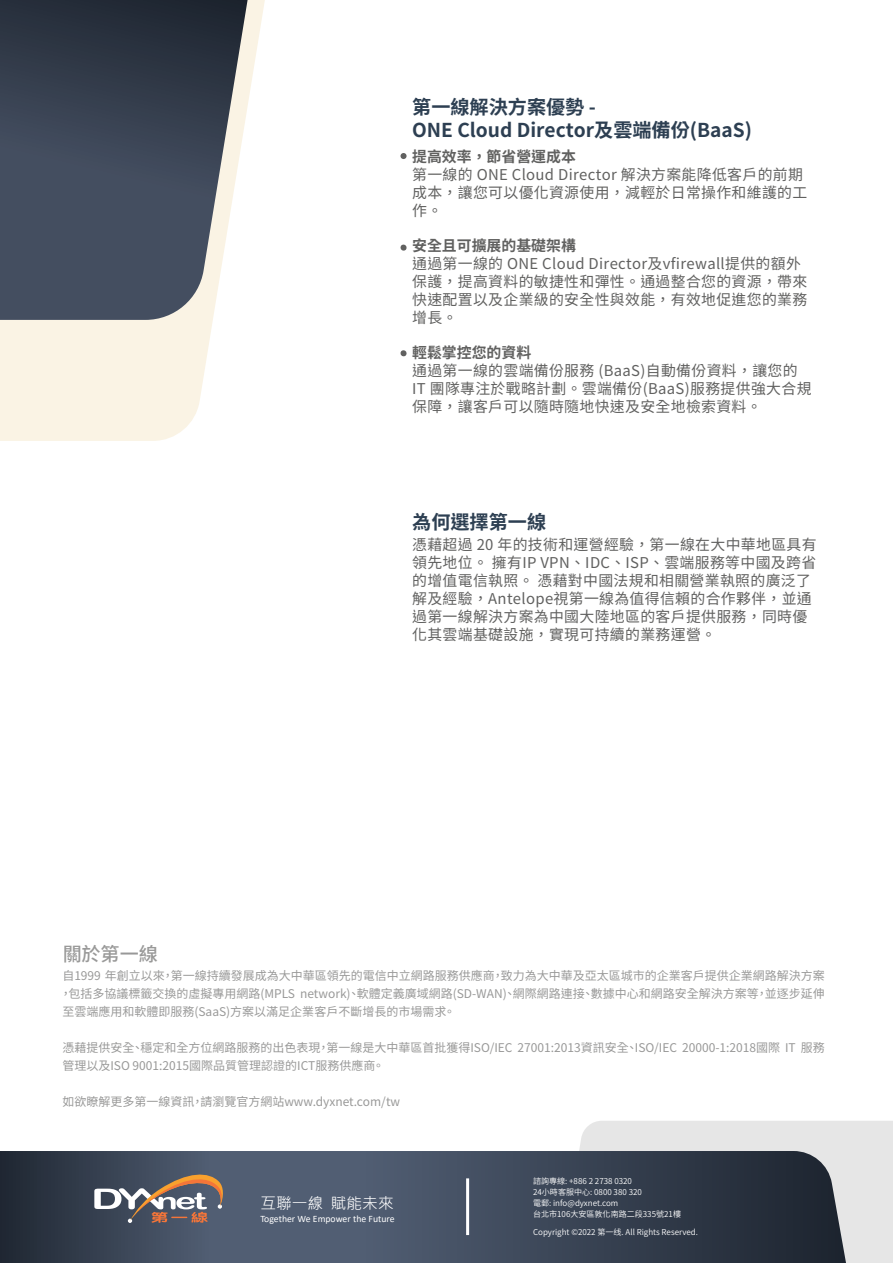
<style>
.page{position:relative;width:893px;height:1263px;background:#fff}
.page>*{position:absolute;margin:0;border:0;box-sizing:border-box;transform-origin:0 0}
.t1{font:700 19.2px/23px "Noto Sans CJ Ktc";color:#2d3f52}
.t2{font:500 19.2px "Noto Sans CJ Ktc";color:#616160}
.t3{font:15.75px "Microsoft Jheng Hei";color:#fff}
.t4{font:14.85px/17.9px "Noto Sans CJ Ktc";letter-spacing:.02em;color:#616160}
.t5{font:700 14.85px "Noto Sans CJ Ktc";color:#616160}
.t6{font:12px/18px "Noto Sans CJ Ktc";color:#616160;text-align:justify}
.t7{font:9.75px "Calibri";color:#fff}
.t8{font:600 8.1px/11.1px "Noto Sans CJ Ktc";color:#fff}
</style>
<div class="page">
<div style="left:400px;top:153px;width:7px;height:6px;background:#616160;border-radius:50%"></div>
<svg style="left:400px;top:244px;width:7px;height:7px"></svg>
<svg style="left:400px;top:350px;width:7px;height:7px"></svg>
<svg style="left:0;top:0;width:265px;height:441px;fill:#faf3e4"></svg>
<svg style="left:0;top:0;width:248px;height:320px;background:#4f5764"></svg>
<div style="left:579px;top:1121px;width:314px;height:142px;background:#e6e6e6"></div>
<svg style="left:0;top:1151px;width:846px;height:112px;background:#3d4858"></svg>
<hr style="left:466px;top:1178px;width:3px;height:57px;background:#fff">
<svg style="left:94px;top:1171px;width:130px;height:52px;background:#767073"></svg>
<p class="t1" style="left:412px;top:96px;width:341px">第一線解決方案優勢 -<br>ONE Cloud Director及雲端備份(BaaS)</p>
<p class="t5" style="left:412px;top:148px;width:165px">提高效率，節省營運成本</p>
<p class="t4" style="left:412px;top:166px;width:397px">第一線的 ONE Cloud Director 解決方案能降低客戶的前期成本，讓您可以優化資源使用，減輕於日常操作和維護的工作。</p>
<p class="t5" style="left:412px;top:237px;width:165px">安全且可擴展的基礎架構</p>
<p class="t4" style="left:412px;top:255px;width:397px">通過第一線的 ONE Cloud Director及vfirewall提供的額外保護，提高資料的敏捷性和彈性。通過整合您的資源，帶來快速配置以及企業級的安全性與效能，有效地促進您的業務增長。</p>
<p class="t5" style="left:412px;top:345px;width:121px">輕鬆掌控您的資料</p>
<p class="t4" style="left:412px;top:362px;width:401px">通過第一線的雲端備份服務 (BaaS)自動備份資料，讓您的<br>IT 團隊專注於戰略計劃。雲端備份(BaaS)服務提供強大合規保障，讓客戶可以隨時隨地快速及安全地檢索資料。</p>
<p class="t1" style="left:412px;top:511px;width:135px">為何選擇第一線</p>
<p class="t4" style="left:412px;top:536px;width:406px">憑藉超過 20 年的技術和運營經驗，第一線在大中華地區具有領先地位。 擁有IP VPN、IDC、ISP、雲端服務等中國及跨省的增值電信執照。 憑藉對中國法規和相關營業執照的廣泛了解及經驗，Antelope視第一線為值得信賴的合作夥伴，並通過第一線解決方案為中國大陸地區的客戶提供服務，同時優化其雲端基礎設施，實現可持續的業務運營。</p>
<p class="t2" style="left:62px;top:943px;width:97px">關於第一線</p>
<p class="t6" style="left:59px;top:967px;width:767px">自1999 年創立以來，第一線持續發展成為大中華區領先的電信中立網路服務供應商，致力為大中華及亞太區城市的企業客戶提供企業網路解決方案，包括多協議標籤交換的虛擬專用網路(MPLS network)、軟體定義廣域網路(SD-WAN)、網際網路連接、數據中心和網路安全解決方案等，並逐步延伸至雲端應用和軟體即服務(SaaS)方案以滿足企業客戶不斷增長的市場需求。</p>
<p class="t6" style="left:62px;top:1039px;width:764px">憑藉提供安全、穩定和全方位網路服務的出色表現，第一線是大中華區首批獲得ISO/IEC 27001:2013資訊安全、ISO/IEC 20000-1:2018國際 IT 服務管理以及ISO 9001:2015國際品質管理認證的ICT服務供應商。</p>
<p class="t6" style="left:62px;top:1093px;width:339px">如欲瞭解更多第一線資訊，請瀏覽官方網站www.dyxnet.com/tw</p>
<p class="t3" style="left:260px;top:1193px;width:135px">互聯一線 賦能未來</p>
<p class="t7" style="left:260px;top:1212px;width:136px">Together We Empower the Future</p>
<p class="t8" style="left:533px;top:1176px;width:149px">諮詢專線: +886 2 2738 0320<br>24小時客服中心: 0800 380 320<br>電郵: info@dyxnet.com<br>台北市106大安區敦化南路二段335號21樓</p>
<p class="t8" style="left:533px;top:1227px;width:166px">Copyright ©2022 第一线. All Rights Reserved.</p>
</div>
